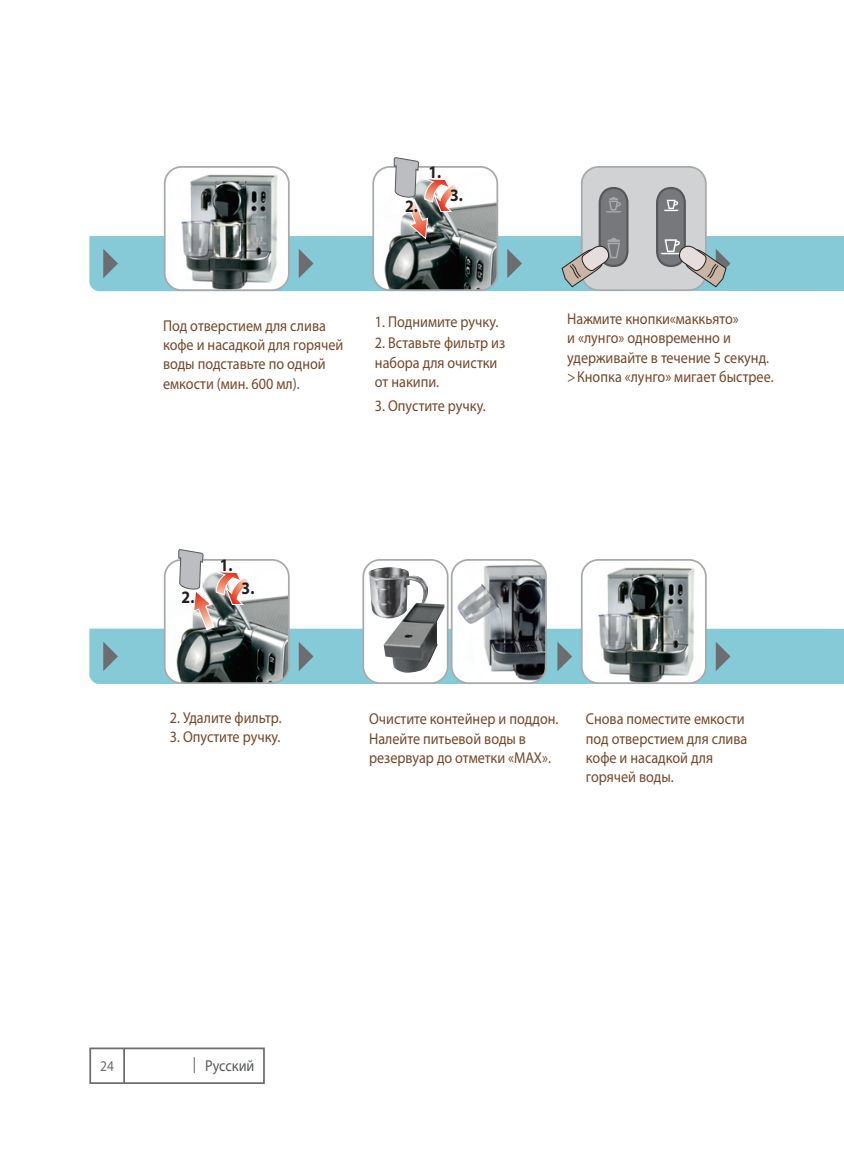
<style>
.page{position:relative;width:844px;height:1166px;background:#fff}
.page>*{position:absolute;margin:0;border:0;box-sizing:border-box;transform-origin:0 0}
.t1{font:700 17.5px "Myriad Pro";color:#231f20;scale:.9 1}
.t2{font:15.75px/19.2px "Myriad Pro";color:#72482a;scale:.9 1}
.t3{font:15.75px "Myriad Pro";color:#57585a;scale:.9 1}
.t4{font:14.88px "Myriad Pro";color:#6c6d70;scale:.9 1}
</style>
<div class="page">
<div style="left:89px;top:629px;width:754px;height:55px;background:#86cad7"></div>
<svg style="left:103px;top:642px;width:15px;height:29px"></svg>
<div style="left:89px;top:236px;width:754px;height:56px;background:#86cad7"></div>
<svg style="left:103px;top:249px;width:15px;height:29px"></svg>
<svg style="left:507px;top:249px;width:15px;height:29px"></svg>
<img style="left:373px;top:173px;width:124px;height:117px">
<div style="left:372px;top:166px;width:126px;height:125px;border:2px solid #a8a9ad;border-radius:17px"></div>
<svg style="left:393px;top:157px;width:66px;height:83px"></svg>
<div style="left:581px;top:167px;width:124px;height:123px;background:#d1d2d4;border-radius:17px"></div>
<div style="left:580px;top:166px;width:126px;height:125px;border:2px solid #a8a9ad;border-radius:17px"></div>
<svg style="left:654px;top:186px;width:76px;height:103px"></svg>
<svg style="left:560px;top:186px;width:69px;height:103px"></svg>
<svg style="left:299px;top:249px;width:14px;height:29px"></svg>
<img style="left:165px;top:169px;width:119px;height:121px">
<div style="left:164px;top:166px;width:125px;height:125px;border:2px solid #a8a9ad;border-radius:17px"></div>
<svg style="left:557px;top:642px;width:15px;height:29px"></svg>
<div style="left:363px;top:560px;width:84px;height:123px;background:#fff;border-radius:17px"></div>
<img style="left:368px;top:567px;width:60px;height:51px">
<div style="left:362px;top:559px;width:86px;height:125px;border:2px solid #a8a9ad;border-radius:17px"></div>
<img style="left:383px;top:603px;width:61px;height:70px">
<img style="left:451px;top:564px;width:95px;height:119px">
<div style="left:450px;top:559px;width:96px;height:125px;border:2px solid #a8a9ad;border-radius:17px"></div>
<img style="left:165px;top:566px;width:124px;height:117px">
<div style="left:164px;top:559px;width:125px;height:125px;border:2px solid #a8a9ad;border-radius:17px"></div>
<svg style="left:299px;top:642px;width:14px;height:29px"></svg>
<svg style="left:178px;top:549px;width:73px;height:81px"></svg>
<svg style="left:715px;top:642px;width:15px;height:29px"></svg>
<img style="left:581px;top:562px;width:120px;height:121px">
<div style="left:580px;top:559px;width:126px;height:125px;border:2px solid #a8a9ad;border-radius:17px"></div>
<div style="left:89px;top:1047px;width:176px;height:37px;border:2px solid #6c6d70"></div>
<hr style="left:123px;top:1048px;width:2px;height:35px;background:#6c6d70">
<p class="t1" style="left:405px;top:200px;width:16px">2.</p>
<p class="t1" style="left:428px;top:165px;width:16px">1.</p>
<p class="t1" style="left:450px;top:188px;width:16px">3.</p>
<p class="t2" style="left:163px;top:317px;width:202px">Под отверстием для слива кофе и насадкой для горячей воды подставьте по одной емкости (мин. 600 мл).</p>
<p class="t2" style="left:375px;top:314px;width:138px">1. Поднимите ручку.</p>
<p class="t2" style="left:375px;top:334px;width:146px">2. Вставьте фильтр из набора для очистки от накипи.</p>
<p class="t2" style="left:375px;top:397px;width:124px">3. Опустите ручку.</p>
<p class="t1" style="left:181px;top:590px;width:16px">2.</p>
<p class="t1" style="left:220px;top:558px;width:16px">1.</p>
<p class="t1" style="left:241px;top:581px;width:16px">3.</p>
<p class="t2" style="left:567px;top:310px;width:231px">Нажмите кнопки«маккьято»<br>и «лунго» одновременно и удерживайте в течение 5 секунд. &gt; Кнопка «лунго» мигает быстрее.</p>
<p class="t2" style="left:170px;top:709px;width:126px">2. Удалите фильтр.</p>
<p class="t2" style="left:170px;top:728px;width:124px">3. Опустите ручку.</p>
<p class="t2" style="left:369px;top:710px;width:212px">Очистите контейнер и поддон.<br>Налейте питьевой воды в резервуар до отметки «MAX».</p>
<p class="t2" style="left:585px;top:710px;width:181px">Снова поместите емкости под отверстием для слива кофе и насадкой для горячей воды.</p>
<p class="t4" style="left:100px;top:1060px;width:17px">24</p>
<p class="t3" style="left:193px;top:1059px;width:70px">| Русский</p>
</div>
